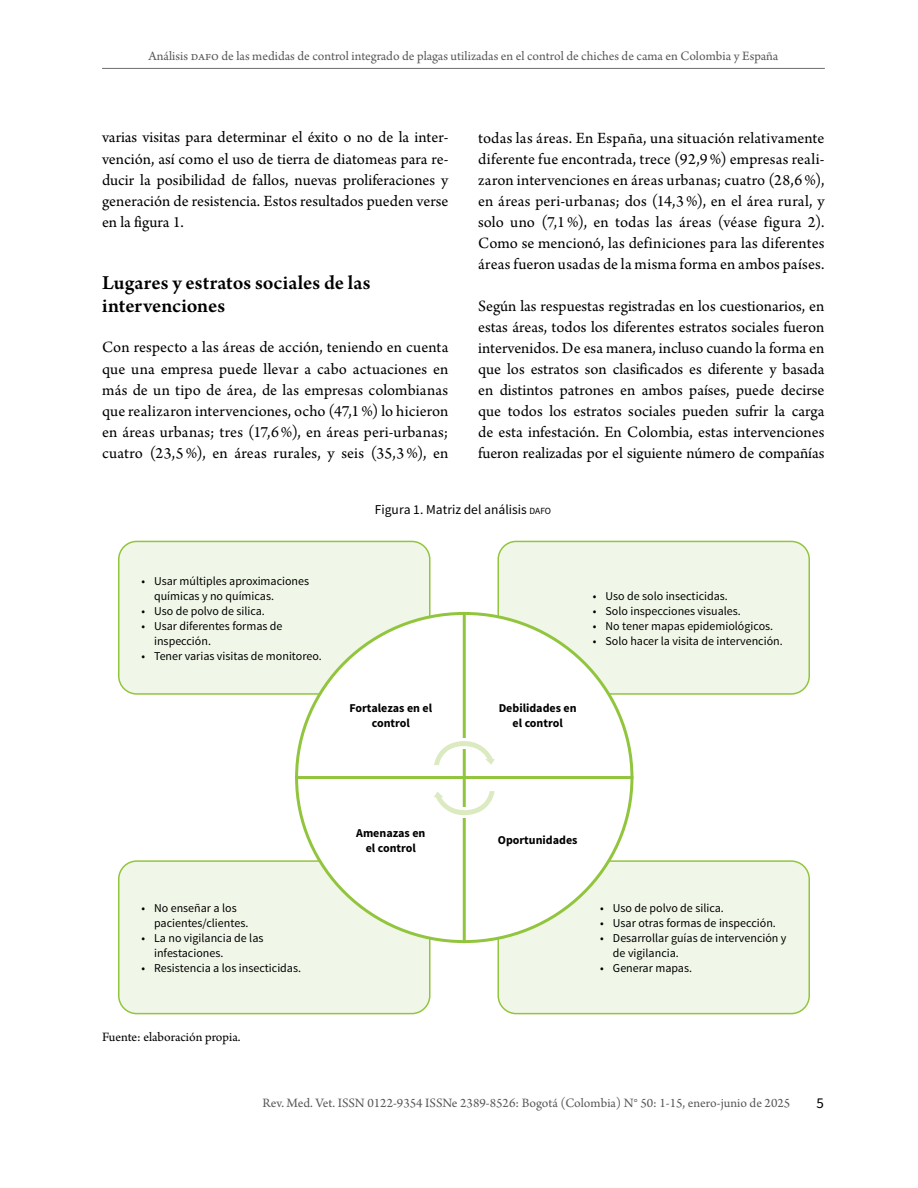
<style>
.page{position:relative;width:918px;height:1188px;background:#fff}
.page>*{position:absolute;margin:0;border:0;box-sizing:border-box;transform-origin:0 0}
.t1{font:600 21px/22.5px "Arno Pro";color:#000}
.t2{font:16.5px/21px "Arno Pro";color:#000;text-align:justify}
.t3{font:15px "Source Sans Pro";color:#000}
.t4{font:13.5px "Arno Pro";color:#58595b}
.t5{font:13.5px "Source Sans Pro";color:#000}
.t6{font:13.5px "Arno Pro";color:#000}
.t7{font:12px/15px "Source Sans Pro";color:#000}
.t8{font:700 12px/15px "Source Sans Pro";color:#000;text-align:center}
.s1{font-size:9.45px}
</style>
<div class="page">
<hr style="left:102px;top:68px;width:723px;height:1px;background:#6d6e71">
<div style="left:119px;top:541px;width:311px;height:153px;background:#f1f7e8;border-radius:18px"></div>
<div style="left:118px;top:541px;width:313px;height:154px;border:2px solid #92c53e;border-radius:18px"></div>
<div style="left:498px;top:541px;width:311px;height:153px;background:#f1f7e8;border-radius:18px"></div>
<div style="left:497px;top:541px;width:313px;height:154px;border:2px solid #92c53e;border-radius:18px"></div>
<div style="left:119px;top:861px;width:311px;height:153px;background:#f1f7e8;border-radius:18px"></div>
<div style="left:118px;top:860px;width:313px;height:154px;border:2px solid #92c53e;border-radius:18px"></div>
<div style="left:498px;top:861px;width:311px;height:153px;background:#f1f7e8;border-radius:18px"></div>
<div style="left:497px;top:860px;width:313px;height:154px;border:2px solid #92c53e;border-radius:18px"></div>
<div style="left:297px;top:613px;width:335px;height:329px;background:#fff;border-radius:50%"></div>
<hr style="left:295px;top:776px;width:338px;height:3px;background:#92c53e">
<hr style="left:463px;top:612px;width:3px;height:331px;background:#92c53e">
<div style="left:459px;top:739px;width:10px;height:10px;background:#fff"></div>
<div style="left:459px;top:808px;width:10px;height:10px;background:#fff"></div>
<svg style="left:434px;top:741px;width:61px;height:24px"></svg>
<svg style="left:434px;top:791px;width:61px;height:24px"></svg>
<p class="t4" style="left:149px;top:48px;width:631px">Análisis dafo de las medidas de control integrado de plagas utilizadas en el control de chiches de cama en Colombia y España</p>
<p class="t2" style="left:102px;top:128px;width:348px">varias visitas para determinar el éxito o no de la inter&shy;vención, así como el uso de tierra de diatomeas para re&shy;ducir la posibilidad de fallos, nuevas proliferaciones y generación de resistencia. Estos resultados pueden verse en la figura 1.</p>
<p class="t1" style="left:102px;top:273px;width:270px">Lugares y estratos sociales de las intervenciones</p>
<p class="t2" style="left:102px;top:338px;width:348px">Con respecto a las áreas de acción, teniendo en cuenta que una empresa puede llevar a cabo actuaciones en más de un tipo de área, de las empresas colombianas que realizaron intervenciones, ocho (47,1%) lo hicieron en áreas urbanas; tres (17,6%), en áreas peri-urbanas; cuatro (23,5%), en áreas rurales, y seis (35,3%), en</p>
<p class="t2" style="left:478px;top:128px;width:348px">todas las áreas. En España, una situación relativamente diferente fue encontrada, trece (92,9%) empresas reali&shy;zaron intervenciones en áreas urbanas; cuatro (28,6%), en áreas peri-urbanas; dos (14,3%), en el área rural, y solo uno (7,1%), en todas las áreas (véase figura 2).<br>Como se mencionó, las definiciones para las diferentes áreas fueron usadas de la misma forma en ambos países.</p>
<p class="t2" style="left:478px;top:296px;width:348px">Según las respuestas registradas en los cuestionarios, en estas áreas, todos los diferentes estratos sociales fueron intervenidos. De esa manera, incluso cuando la forma en que los estratos son clasificados es diferente y basada en distintos patrones en ambos países, puede decirse que todos los estratos sociales pueden sufrir la carga de esta infestación. En Colombia, estas intervenciones fueron realizadas por el siguiente número de compañías</p>
<p class="t7" style="left:154px;top:573px;width:157px;text-indent:-13px">• Usar múltiples aproximaciones químicas y no químicas.</p>
<p class="t7" style="left:141px;top:603px;width:125px">• Uso de polvo de silica.</p>
<p class="t7" style="left:154px;top:618px;width:130px;text-indent:-13px">• Usar diferentes formas de inspección.</p>
<p class="t7" style="left:141px;top:648px;width:182px">• Tener varias visitas de monitoreo.</p>
<p class="t5" style="left:375px;top:501px;width:178px">Figura 1. Matriz del análisis <span class="s1">dafo</span></p>
<p class="t8" style="left:349px;top:701px;width:84px">Fortalezas en el control</p>
<p class="t7" style="left:593px;top:588px;width:137px">• Uso de solo insecticidas.</p>
<p class="t7" style="left:593px;top:603px;width:150px">• Solo inspecciones visuales.</p>
<p class="t7" style="left:593px;top:618px;width:182px">• No tener mapas epidemiológicos.</p>
<p class="t7" style="left:593px;top:633px;width:191px">• Solo hacer la visita de intervención.</p>
<p class="t8" style="left:499px;top:701px;width:80px">Debilidades en el control</p>
<p class="t7" style="left:154px;top:901px;width:96px;text-indent:-13px">• No enseñar a los pacientes/clientes.</p>
<p class="t7" style="left:154px;top:931px;width:111px;text-indent:-13px">• La no vigilancia de las infestaciones.</p>
<p class="t7" style="left:141px;top:961px;width:161px">• Resistencia a los insecticidas.</p>
<p class="t6" style="left:102px;top:1029px;width:140px">Fuente: elaboración propia.</p>
<p class="t8" style="left:356px;top:826px;width:71px">Amenazas en el control</p>
<p class="t8" style="left:498px;top:833px;width:81px">Oportunidades</p>
<p class="t7" style="left:600px;top:901px;width:125px">• Uso de polvo de silica.</p>
<p class="t7" style="left:600px;top:916px;width:177px">• Usar otras formas de inspección.</p>
<p class="t7" style="left:613px;top:931px;width:175px;text-indent:-13px">• Desarrollar guías de intervención y de vigilancia.</p>
<p class="t7" style="left:600px;top:961px;width:93px">• Generar mapas.</p>
<p class="t4" style="left:262px;top:1095px;width:529px">Rev. Med. Vet. ISSN 0122-9354 ISSNe 2389-8526: Bogotá (Colombia) N° 50: 1-15, enero-junio de 2025</p>
<p class="t3" style="left:817px;top:1093px;width:9px">5</p>
</div>
